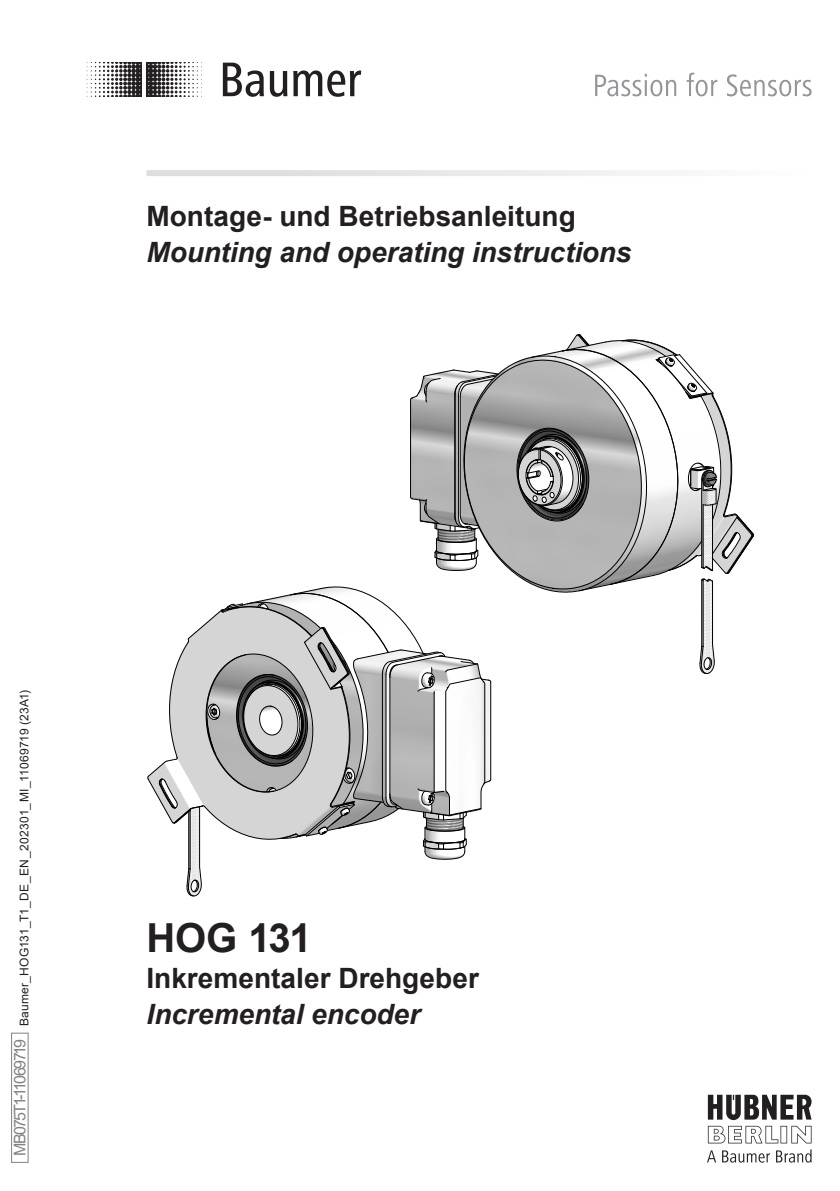
<style>
.page{position:relative;width:840px;height:1191px;background:#fff}
.page>*{position:absolute;margin:0;border:0;box-sizing:border-box;transform-origin:0 0}
.t1{font:700 40px "Arial";letter-spacing:-.02em;color:#231f20}
.t2{font:700 28px "Arial";color:#231f20}
.t3{font:italic 700 28px "Arial";letter-spacing:-.005em;color:#231f20}
.t4{font:12px "Arial";letter-spacing:.02em;color:#231f20}
</style>
<div class="page">
<svg style="left:223px;top:63px;width:41px;height:34px"></svg>
<svg style="left:270px;top:71px;width:17px;height:26px"></svg>
<svg style="left:293px;top:70px;width:68px;height:27px"></svg>
<svg style="left:87px;top:62px;width:115px;height:35px"></svg>
<svg style="left:146px;top:170px;width:512px;height:6px;fill:#e5e6e8"></svg>
<svg style="left:595px;top:74px;width:81px;height:22px"></svg>
<svg style="left:686px;top:73px;width:31px;height:23px"></svg>
<svg style="left:727px;top:74px;width:84px;height:22px"></svg>
<svg style="left:707px;top:1094px;width:104px;height:68px"></svg>
<div style="left:11px;top:1033px;width:17px;height:129px;border:1px solid #808285"></div>
<svg style="left:498px;top:362px;width:18px;height:213px;background:#b3b3b3"></svg>
<svg style="left:410px;top:370px;width:88px;height:201px"></svg>
<svg style="left:516px;top:334px;width:237px;height:340px"></svg>
<svg style="left:147px;top:586px;width:344px;height:310px"></svg>
<h2 class="t2" style="left:146px;top:196px;width:430px">Montage- und Betriebsanleitung</h2>
<h2 class="t3" style="left:146px;top:233px;width:486px">Mounting and operating instructions</h2>
<p class="t4" style="left:16px;top:1156px;width:468px;rotate:-90deg"><sup>MB075T1</sup> <sup>-</sup> <sup>11069719</sup> Baumer_HOG131_T1_DE_EN_202301_MI_11069719 (23A1)</p>
<h1 class="t1" style="left:146px;top:910px;width:167px">HOG 131</h1>
<h2 class="t2" style="left:146px;top:958px;width:334px">Inkrementaler Drehgeber</h2>
<h2 class="t3" style="left:146px;top:995px;width:275px">Incremental encoder</h2>
</div>
